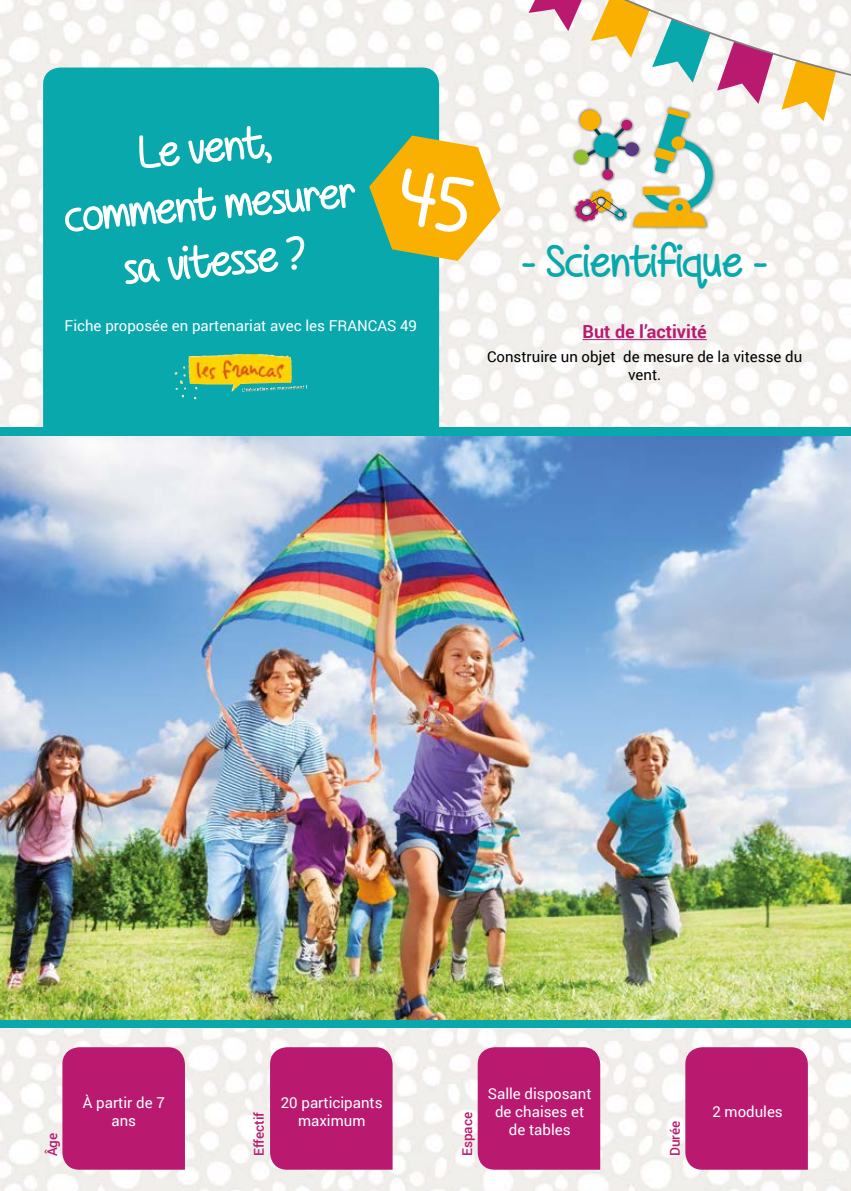
<style>
.page{position:relative;width:851px;height:1191px;background:#fff}
.page>*{position:absolute;margin:0;border:0;box-sizing:border-box;transform-origin:0 0}
.t1{font:48px/57px "Borders Divide But Hearts Shall Conquer";color:#fff;text-align:center}
.t2{font:46.5px "Borders Divide But Hearts Shall Conquer";letter-spacing:-.03em;color:#08a8ac}
.t3{font:700 18px "Roboto";color:#b91a6f}
.t4{font:15px/18px "Roboto";color:#fff;text-align:center}
.t5{font:15px/18px "Roboto";color:#000;text-align:center}
.t6{font:500 13.5px "Roboto";color:#b91a6f}
</style>
<div class="page">
<img style="left:0;top:0;width:850px;height:1191px">
<div style="left:62px;top:1047px;width:123px;height:122px;background:#b91a6f"></div>
<div style="left:270px;top:1047px;width:122px;height:122px;background:#b91a6f"></div>
<div style="left:477px;top:1047px;width:123px;height:122px;background:#b91a6f"></div>
<div style="left:685px;top:1047px;width:122px;height:122px;background:#b91a6f"></div>
<div style="left:0;top:1017px;width:850px;height:11px;background:#08a8ac"></div>
<div style="left:0;top:427px;width:850px;height:10px;background:#08a8ac"></div>
<div style="left:43px;top:68px;width:396px;height:359px;background:#08a8ac"></div>
<img style="left:174px;top:354px;width:133px;height:38px">
<div style="left:571px;top:105px;width:147px;height:126px;background:#000;opacity:.5"></div>
<hr style="left:582px;top:339px;width:124px;height:1px;background:#b91a6f">
<svg style="left:528px;top:0;width:322px;height:228px"></svg>
<img style="left:0;top:436px;width:850px;height:583px">
<svg style="left:368px;top:134px;width:134px;height:128px;background:#cfb943"></svg>
<h1 class="t1" style="left:56px;top:132px;width:294px;rotate:-5deg">Le vent, comment mesurer sa vitesse ?</h1>
<p class="t4" style="left:65px;top:316px;width:354px">Fiche proposée en partenariat avec les FRANCAS 49</p>
<h2 class="t2" style="left:521px;top:233px;width:248px">- Scientifique -</h2>
<p class="t3" style="left:582px;top:319px;width:126px">But de l’activité</p>
<p class="t5" style="left:487px;top:347px;width:317px">Construire un objet de mesure de la vitesse du vent.</p>
<p class="t6" style="left:43px;top:1156px;width:25px;rotate:-90deg">Âge</p>
<p class="t4" style="left:83px;top:1093px;width:83px">À partir de 7 ans</p>
<p class="t4" style="left:281px;top:1093px;width:103px">20 participants maximum</p>
<p class="t4" style="left:487px;top:1084px;width:105px">Salle disposant de chaises et de tables</p>
<p class="t6" style="left:249px;top:1156px;width:46px;rotate:-90deg">Effectif</p>
<p class="t6" style="left:458px;top:1156px;width:46px;rotate:-90deg">Espace</p>
<p class="t6" style="left:665px;top:1156px;width:37px;rotate:-90deg">Durée</p>
<p class="t4" style="left:712px;top:1102px;width:72px">2 modules</p>
</div>
